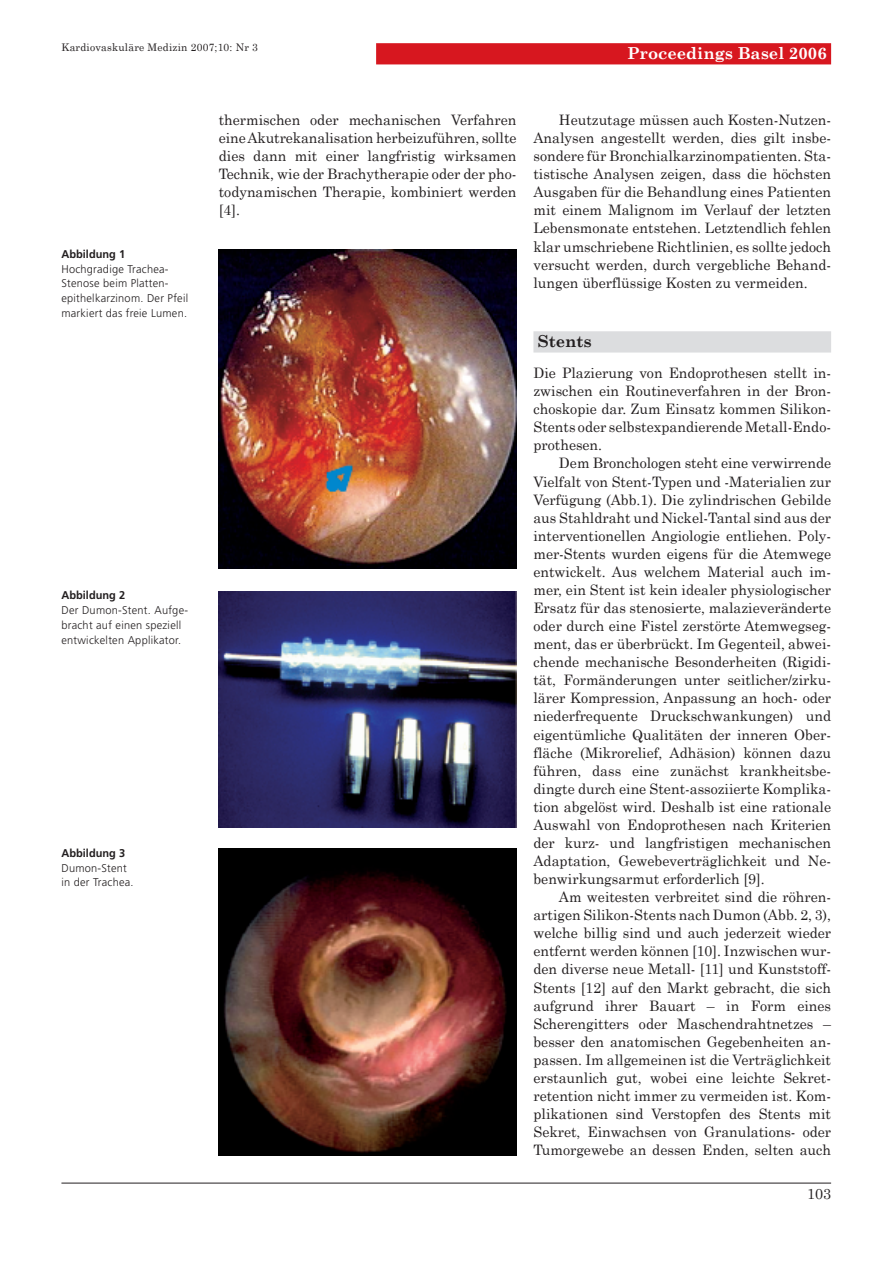
<style>
.page{position:relative;width:893px;height:1263px;background:#fff}
.page>*{position:absolute;margin:0;border:0;box-sizing:border-box;transform-origin:0 0}
.t1{font:700 16.5px "Century Schoolbook";color:#fff}
.t2{font:700 16.5px "Century Schoolbook";color:#231f20}
.t3{font:14.7px "Century Schoolbook";color:#231f20}
.t4{font:14.4px/18px "Century Schoolbook";color:#231f20;text-align:justify}
.t5{font:300 11.25px/14.9px "Frutiger";letter-spacing:.02em;color:#231f20}
.t6{font:700 11.25px "Frutiger";color:#231f20}
.t7{font:10.5px "Century Schoolbook";letter-spacing:.02em;color:#231f20}
</style>
<div class="page">
<hr style="left:61px;top:1183px;width:770px;height:1px;background:#231f20">
<div style="left:376px;top:43px;width:455px;height:21px;background:#d7171f"></div>
<div style="left:533px;top:331px;width:298px;height:22px;background:#dcdddf"></div>
<img style="left:219px;top:249px;width:297px;height:320px">
<img style="left:219px;top:591px;width:297px;height:236px">
<img style="left:219px;top:849px;width:297px;height:306px">
<p class="t7" style="left:61px;top:41px;width:198px">Kardiovaskuläre Medizin 2007;10: Nr 3</p>
<p class="t1" style="left:627px;top:43px;width:201px">Proceedings Basel 2006</p>
<p class="t6" style="left:61px;top:249px;width:65px">Abbildung 1</p>
<p class="t5" style="left:61px;top:262px;width:128px">Hochgradige Trachea-<br>Stenose beim Platten&shy;epithelkarzinom. Der Pfeil markiert das freie Lumen.</p>
<p class="t6" style="left:61px;top:591px;width:65px">Abbildung 2</p>
<p class="t5" style="left:61px;top:603px;width:128px">Der Dumon-Stent. Aufge&shy;bracht auf einen speziell entwickelten Applikator.</p>
<p class="t6" style="left:61px;top:848px;width:65px">Abbildung 3</p>
<p class="t5" style="left:61px;top:861px;width:74px">Dumon-Stent in der Trachea.</p>
<p class="t4" style="left:219px;top:110px;width:299px">thermischen oder mechanischen Verfahren eine Akutrekanalisation herbeizuführen, sollte dies dann mit einer langfristig wirksamen Technik, wie der Brachytherapie oder der pho&shy;todynamischen Therapie, kombiniert werden [4].</p>
<p class="t4" style="left:533px;top:110px;width:299px;text-indent:26px">Heutzutage müssen auch Kosten-Nutzen-Analysen angestellt werden, dies gilt insbe&shy;sondere für Bronchialkarzinompatienten. Sta&shy;tistische Analysen zeigen, dass die höchsten Ausgaben für die Behandlung eines Patienten mit einem Malignom im Verlauf der letzten Lebensmonate entstehen. Letztendlich fehlen klar umschriebene Richtlinien, es sollte jedoch versucht werden, durch vergebliche Behand&shy;lungen überflüssige Kosten zu vermeiden.</p>
<p class="t2" style="left:538px;top:331px;width:56px">Stents</p>
<p class="t4" style="left:533px;top:363px;width:299px">Die Plazierung von Endoprothesen stellt in&shy;zwischen ein Routineverfahren in der Bron&shy;choskopie dar. Zum Einsatz kommen Silikon-Stents oder selbstexpandierende Metall-Endo&shy;prothesen.</p>
<p class="t4" style="left:533px;top:454px;width:299px;text-indent:26px">Dem Bronchologen steht eine verwirrende Vielfalt von Stent-Typen und -Materialien zur Verfügung (Abb.1). Die zylindrischen Gebilde aus Stahldraht und Nickel-Tantal sind aus der interventionellen Angiologie entliehen. Poly&shy;mer-Stents wurden eigens für die Atemwege entwickelt. Aus welchem Material auch im&shy;mer, ein Stent ist kein idealer physiologischer Ersatz für das stenosierte, malazieveränderte oder durch eine Fistel zerstörte Atemwegseg&shy;ment, das er überbrückt. Im Gegenteil, abwei&shy;chende mechanische Besonderheiten (Rigidi&shy;tät, Formänderungen unter seitlicher/zirku&shy;lärer Kompression, Anpassung an hoch- oder niederfrequente Druckschwankungen) und eigentümliche Qualitäten der inneren Ober&shy;fläche (Mikrorelief, Adhäsion) können dazu führen, dass eine zunächst krankheitsbe&shy;dingte durch eine Stent-assoziierte Komplika&shy;tion abgelöst wird. Deshalb ist eine rationale Auswahl von Endoprothesen nach Kriterien der kurz- und langfristigen mechanischen Adaptation, Gewebeverträglichkeit und Ne&shy;benwirkungsarmut erforderlich [9].</p>
<p class="t4" style="left:533px;top:888px;width:299px;text-indent:26px">Am weitesten verbreitet sind die röhren&shy;artigen Silikon-Stents nach Dumon (Abb. 2, 3), welche billig sind und auch jederzeit wieder entfernt werden können [10]. Inzwischen wur&shy;den diverse neue Metall- [11] und Kunststoff-Stents [12] auf den Markt gebracht, die sich aufgrund ihrer Bauart – in Form eines Scherengitters oder Maschendrahtnetzes – besser den anatomischen Gegebenheiten an&shy;passen. Im allgemeinen ist die Verträglichkeit erstaunlich gut, wobei eine leichte Sekret&shy;retention nicht immer zu vermeiden ist. Kom&shy;plikationen sind Verstopfen des Stents mit Sekret, Einwachsen von Granulations- oder Tumorgewebe an dessen Enden, selten auch</p>
<p class="t3" style="left:807px;top:1185px;width:26px">103</p>
</div>
